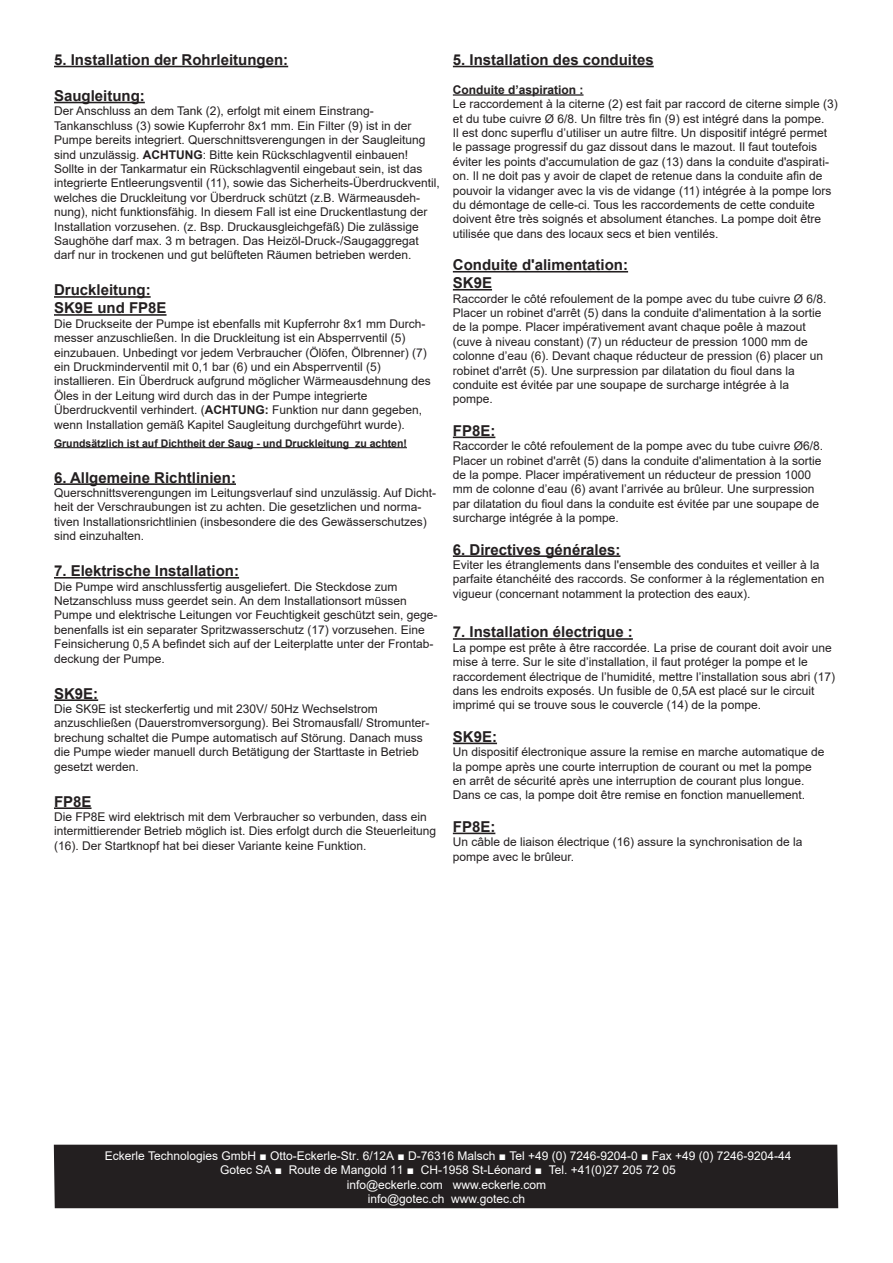
<style>
.page{position:relative;width:893px;height:1263px;background:#fff}
.page>*{position:absolute;margin:0;border:0;box-sizing:border-box;transform-origin:0 0}
.t1{font:700 15px/18px "Arial";color:#231f20}
.t2{font:12px/14.4px "Arial";color:#231f20}
.t3{font:12px/14.4px "Arial";color:#fff;text-align:center}
.t4{font:700 12px "Arial";color:#231f20}
.t5{font:700 10.5px "Arial";color:#231f20}
.s1{font-weight:700}
</style>
<div class="page">
<div style="left:54px;top:1145px;width:784px;height:63px;background:#231f20"></div>
<hr style="left:54px;top:66px;width:234px;height:1px;background:#231f20">
<hr style="left:54px;top:102px;width:91px;height:1px;background:#231f20">
<hr style="left:54px;top:296px;width:97px;height:2px;background:#231f20">
<hr style="left:54px;top:314px;width:113px;height:2px;background:#231f20">
<hr style="left:54px;top:447px;width:353px;height:1px;background:#231f20">
<hr style="left:54px;top:483px;width:182px;height:2px;background:#231f20">
<hr style="left:54px;top:577px;width:185px;height:1px;background:#231f20">
<hr style="left:54px;top:699px;width:44px;height:2px;background:#231f20">
<hr style="left:54px;top:807px;width:38px;height:2px;background:#231f20">
<hr style="left:453px;top:66px;width:201px;height:1px;background:#231f20">
<hr style="left:453px;top:94px;width:130px;height:2px;background:#231f20">
<hr style="left:453px;top:271px;width:175px;height:1px;background:#231f20">
<hr style="left:453px;top:289px;width:39px;height:1px;background:#231f20">
<hr style="left:453px;top:437px;width:42px;height:1px;background:#231f20">
<hr style="left:453px;top:555px;width:167px;height:2px;background:#231f20">
<hr style="left:453px;top:638px;width:180px;height:2px;background:#231f20">
<hr style="left:453px;top:743px;width:44px;height:1px;background:#231f20">
<hr style="left:453px;top:833px;width:42px;height:1px;background:#231f20">
<p class="t1" style="left:54px;top:51px;width:236px">5. Installation der Rohrleitungen:</p>
<p class="t1" style="left:54px;top:87px;width:92px">Saugleitung:</p>
<p class="t2" style="left:54px;top:104px;width:387px">Der Anschluss an dem Tank (2), erfolgt mit einem Einstrang-Tankanschluss (3) sowie Kupferrohr 8x1 mm. Ein Filter (9) ist in der Pumpe bereits integriert. Querschnittsverengungen in der Saugleitung sind unzulässig. <span class="s1">ACHTUNG</span>: Bitte kein Rückschlagventil einbauen!<br>Sollte in der Tankarmatur ein Rückschlagventil eingebaut sein, ist das integrierte Entleerungsventil (11), sowie das Sicherheits-Überdruckventil, welches die Druckleitung vor Überdruck schützt (z.B. Wärmeausdeh&shy;nung), nicht funktionsfähig. In diesem Fall ist eine Druckentlastung der Installation vorzusehen. (z. Bsp. Druckausgleichgefäß) Die zulässige Saughöhe darf max. 3 m betragen. Das Heizöl-Druck-/Saugaggregat darf nur in trockenen und gut belüfteten Räumen betrieben werden.</p>
<p class="t1" style="left:54px;top:281px;width:114px">Druckleitung:<br>SK9E und FP8E</p>
<p class="t2" style="left:54px;top:316px;width:378px">Die Druckseite der Pumpe ist ebenfalls mit Kupferrohr 8x1 mm Durch&shy;messer anzuschließen. In die Druckleitung ist ein Absperrventil (5) einzubauen. Unbedingt vor jedem Verbraucher (Ölöfen, Ölbrenner) (7) ein Druckminderventil mit 0,1 bar (6) und ein Absperrventil (5) installieren. Ein Überdruck aufgrund möglicher Wärmeausdehnung des Öles in der Leitung wird durch das in der Pumpe integrierte Überdruckventil verhindert. (<span class="s1">ACHTUNG:</span> Funktion nur dann gegeben, wenn Installation gemäß Kapitel Saugleitung durchgeführt wurde).</p>
<p class="t5" style="left:54px;top:435px;width:354px">Grundsätzlich ist auf Dichtheit der Saug - und Druckleitung zu achten!</p>
<p class="t1" style="left:54px;top:468px;width:183px">6. Allgemeine Richtlinien:</p>
<p class="t2" style="left:54px;top:485px;width:384px">Querschnittsverengungen im Leitungsverlauf sind unzulässig. Auf Dicht&shy;heit der Verschraubungen ist zu achten. Die gesetzlichen und norma&shy;tiven Installationsrichtlinien (insbesondere die des Gewässerschutzes) sind einzuhalten.</p>
<p class="t1" style="left:54px;top:562px;width:187px">7. Elektrische Installation:</p>
<p class="t2" style="left:54px;top:579px;width:385px">Die Pumpe wird anschlussfertig ausgeliefert. Die Steckdose zum Netzanschluss muss geerdet sein. An dem Installationsort müssen Pumpe und elektrische Leitungen vor Feuchtigkeit geschützt sein, gege&shy;benenfalls ist ein separater Spritzwasserschutz (17) vorzusehen. Eine Feinsicherung 0,5 A befindet sich auf der Leiterplatte unter der Frontab&shy;deckung der Pumpe.</p>
<p class="t1" style="left:54px;top:684px;width:46px">SK9E:</p>
<p class="t2" style="left:54px;top:701px;width:377px">Die SK9E ist steckerfertig und mit 230V/ 50Hz Wechselstrom anzuschließen (Dauerstromversorgung). Bei Stromausfall/ Stromunter&shy;brechung schaltet die Pumpe automatisch auf Störung. Danach muss die Pumpe wieder manuell durch Betätigung der Starttaste in Betrieb gesetzt werden.</p>
<p class="t1" style="left:54px;top:792px;width:39px">FP8E</p>
<p class="t2" style="left:54px;top:809px;width:384px">Die FP8E wird elektrisch mit dem Verbraucher so verbunden, dass ein intermittierender Betrieb möglich ist. Dies erfolgt durch die Steuerleitung (16). Der Startknopf hat bei dieser Variante keine Funktion.</p>
<p class="t1" style="left:453px;top:51px;width:202px">5. Installation des conduites</p>
<p class="t4" style="left:453px;top:81px;width:132px">Conduite d’aspiration :</p>
<p class="t2" style="left:453px;top:97px;width:386px">Le raccordement à la citerne (2) est fait par raccord de citerne simple (3) et du tube cuivre Ø 6/8. Un filtre très fin (9) est intégré dans la pompe.<br>Il est donc superflu d’utiliser un autre filtre. Un dispositif intégré permet le passage progressif du gaz dissout dans le mazout. Il faut toutefois éviter les points d'accumulation de gaz (13) dans la conduite d'aspirati&shy;on. Il ne doit pas y avoir de clapet de retenue dans la conduite afin de pouvoir la vidanger avec la vis de vidange (11) intégrée à la pompe lors du démontage de celle-ci. Tous les raccordements de cette conduite doivent être très soignés et absolument étanches. La pompe doit être utilisée que dans des locaux secs et bien ventilés.</p>
<p class="t1" style="left:453px;top:256px;width:177px">Conduite d'alimentation:<br>SK9E</p>
<p class="t2" style="left:453px;top:291px;width:375px">Raccorder le côté refoulement de la pompe avec du tube cuivre Ø 6/8.<br>Placer un robinet d'arrêt (5) dans la conduite d'alimentation à la sortie de la pompe. Placer impérativement avant chaque poêle à mazout (cuve à niveau constant) (7) un réducteur de pression 1000 mm de colonne d’eau (6). Devant chaque réducteur de pression (6) placer un robinet d'arrêt (5). Une surpression par dilatation du fioul dans la conduite est évitée par une soupape de surcharge intégrée à la pompe.</p>
<p class="t1" style="left:453px;top:422px;width:44px">FP8E:</p>
<p class="t2" style="left:453px;top:439px;width:372px">Raccorder le côté refoulement de la pompe avec du tube cuivre Ø6/8.<br>Placer un robinet d'arrêt (5) dans la conduite d'alimentation à la sortie de la pompe. Placer impérativement un réducteur de pression 1000 mm de colonne d’eau (6) avant l’arrivée au brûleur. Une surpression par dilatation du fioul dans la conduite est évitée par une soupape de surcharge intégrée à la pompe.</p>
<p class="t1" style="left:453px;top:540px;width:169px">6. Directives générales:</p>
<p class="t2" style="left:453px;top:557px;width:373px">Eviter les étranglements dans l'ensemble des conduites et veiller à la parfaite étanchéité des raccords. Se conformer à la réglementation en vigueur (concernant notamment la protection des eaux).</p>
<p class="t1" style="left:453px;top:623px;width:182px">7. Installation électrique :</p>
<p class="t2" style="left:453px;top:640px;width:384px">La pompe est prête à être raccordée. La prise de courant doit avoir une mise à terre. Sur le site d’installation, il faut protéger la pompe et le raccordement électrique de l’humidité, mettre l’installation sous abri (17) dans les endroits exposés. Un fusible de 0,5A est placé sur le circuit imprimé qui se trouve sous le couvercle (14) de la pompe.</p>
<p class="t1" style="left:453px;top:728px;width:46px">SK9E:</p>
<p class="t2" style="left:453px;top:745px;width:373px">Un dispositif électronique assure la remise en marche automatique de la pompe après une courte interruption de courant ou met la pompe en arrêt de sécurité après une interruption de courant plus longue.<br>Dans ce cas, la pompe doit être remise en fonction manuellement.</p>
<p class="t1" style="left:453px;top:818px;width:44px">FP8E:</p>
<p class="t2" style="left:453px;top:835px;width:351px">Un câble de liaison électrique (16) assure la synchronisation de la pompe avec le brûleur.</p>
<p class="t3" style="left:105px;top:1148px;width:688px">Eckerle Technologies GmbH ■ Otto-Eckerle-Str. 6/12A ■ D-76316 Malsch ■ Tel +49 (0) 7246-9204-0 ■ Fax +49 (0) 7246-9204-44<br>Gotec SA ■ Route de Mangold 11 ■ CH-1958 St-Léonard ■ Tel. +41(0)27 205 72 05<br>info@eckerle.com www.eckerle.com<br>info@gotec.ch www.gotec.ch</p>
</div>
